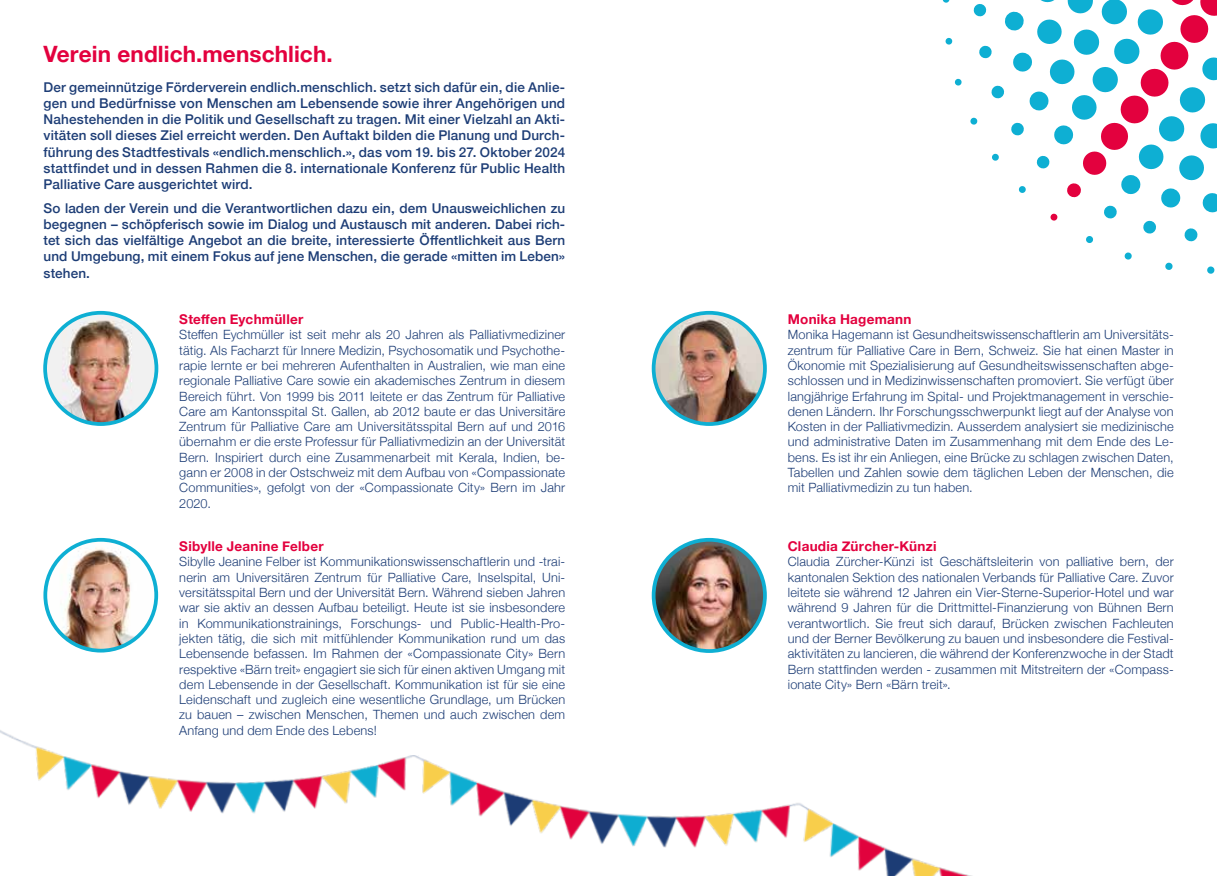
<style>
.page{position:relative;width:1217px;height:876px;background:#fff}
.page>*{position:absolute;margin:0;border:0;box-sizing:border-box;transform-origin:0 0}
.t1{font:700 22.5px "Helvetica Neue";letter-spacing:.005em;color:#e3013e}
.t2{font:500 13.5px/16.2px "Helvetica Neue";letter-spacing:.01em;color:#1d3d76;text-align:justify}
.t3{font:700 13.5px "Helvetica Neue";letter-spacing:.02em;color:#e3013e}
.t4{font:300 12.75px/15.3px "Helvetica Neue";letter-spacing:.015em;color:#1d3d76;text-align:justify}
</style>
<div class="page">
<img style="left:653px;top:540px;width:111px;height:111px;border-radius:56px">
<div style="left:651px;top:538px;width:115px;height:115px;border:4px solid #0eafd3;border-radius:50%"></div>
<img style="left:653px;top:313px;width:111px;height:111px;border-radius:56px">
<div style="left:651px;top:311px;width:115px;height:115px;border:4px solid #0eafd3;border-radius:50%"></div>
<img style="left:45px;top:540px;width:111px;height:111px;border-radius:55px">
<div style="left:43px;top:538px;width:115px;height:114px;border:4px solid #0eafd3;border-radius:50%"></div>
<img style="left:45px;top:313px;width:111px;height:111px;border-radius:56px">
<div style="left:43px;top:311px;width:115px;height:115px;border:4px solid #0eafd3;border-radius:50%"></div>
<svg style="left:954px;top:78px;width:7px;height:8px"></svg>
<svg style="left:1207px;top:266px;width:7px;height:8px"></svg>
<svg style="left:1165px;top:262px;width:7px;height:8px"></svg>
<svg style="left:1124px;top:252px;width:7px;height:8px"></svg>
<svg style="left:945px;top:37px;width:7px;height:8px"></svg>
<svg style="left:970px;top:0;width:246px;height:243px"></svg>
<svg style="left:942px;top:0;width:7px;height:3px"></svg>
<img style="left:0;top:730px;width:972px;height:146px">
<h1 class="t1" style="left:44px;top:36px;width:290px">Verein endlich.menschlich.</h1>
<p class="t2" style="left:44px;top:78px;width:523px">Der gemeinnützige Förderverein endlich.menschlich. setzt sich dafür ein, die Anlie&shy;gen und Bedürfnisse von Menschen am Lebensende sowie ihrer Angehörigen und Nahestehenden in die Politik und Gesellschaft zu tragen. Mit einer Vielzahl an Akti&shy;vitäten soll dieses Ziel erreicht werden. Den Auftakt bilden die Planung und Durch&shy;führung des Stadtfestivals «endlich.menschlich.», das vom 19. bis 27. Oktober 2024 stattfindet und in dessen Rahmen die 8. internationale Konferenz für Public Health Palliative Care ausgerichtet wird.</p>
<p class="t2" style="left:44px;top:199px;width:523px">So laden der Verein und die Verantwortlichen dazu ein, dem Unausweichlichen zu begegnen – schöpferisch sowie im Dialog und Austausch mit anderen. Dabei rich&shy;tet sich das vielfältige Angebot an die breite, interessierte Öffentlichkeit aus Bern und Umgebung, mit einem Fokus auf jene Menschen, die gerade «mitten im Leben» stehen.</p>
<p class="t3" style="left:179px;top:309px;width:125px">Steffen Eychmüller</p>
<p class="t4" style="left:179px;top:326px;width:387px">Steffen Eychmüller ist seit mehr als 20 Jahren als Palliativmediziner tätig. Als Facharzt für Innere Medizin, Psychosomatik und Psychothe&shy;rapie lernte er bei mehreren Aufenthalten in Australien, wie man eine regionale Palliative Care sowie ein akademisches Zentrum in diesem Bereich führt. Von 1999 bis 2011 leitete er das Zentrum für Palliative Care am Kantonsspital St. Gallen, ab 2012 baute er das Universitäre Zentrum für Palliative Care am Universitätsspital Bern auf und 2016 übernahm er die erste Professur für Palliativmedizin an der Universität Bern. Inspiriert durch eine Zusammenarbeit mit Kerala, Indien, be&shy;gann er 2008 in der Ostschweiz mit dem Aufbau von «Compassionate Communities», gefolgt von der «Compassionate City» Bern im Jahr 2020.</p>
<p class="t3" style="left:179px;top:536px;width:146px">Sibylle Jeanine Felber</p>
<p class="t4" style="left:179px;top:553px;width:387px">Sibylle Jeanine Felber ist Kommunikationswissenschaftlerin und -trai&shy;nerin am Universitären Zentrum für Palliative Care, Inselspital, Uni&shy;versitätsspital Bern und der Universität Bern. Während sieben Jahren war sie aktiv an dessen Aufbau beteiligt. Heute ist sie insbesondere in Kommunikationstrainings, Forschungs- und Public-Health-Pro&shy;jekten tätig, die sich mit mitfühlender Kommunikation rund um das Lebensende befassen. Im Rahmen der «Compassionate City» Bern respektive «Bärn treit» engagiert sie sich für einen aktiven Umgang mit dem Lebensende in der Gesellschaft. Kommunikation ist für sie eine Leidenschaft und zugleich eine wesentliche Grundlage, um Brücken zu bauen – zwischen Menschen, Themen und auch zwischen dem Anfang und dem Ende des Lebens!</p>
<p class="t3" style="left:787px;top:309px;width:125px">Monika Hagemann</p>
<p class="t4" style="left:787px;top:326px;width:387px">Monika Hagemann ist Gesundheitswissenschaftlerin am Universitäts&shy;zentrum für Palliative Care in Bern, Schweiz. Sie hat einen Master in Ökonomie mit Spezialisierung auf Gesundheitswissenschaften abge&shy;schlossen und in Medizinwissenschaften promoviert. Sie verfügt über langjährige Erfahrung im Spital- und Projektmanagement in verschie&shy;denen Ländern. Ihr Forschungsschwerpunkt liegt auf der Analyse von Kosten in der Palliativmedizin. Ausserdem analysiert sie medizinische und administrative Daten im Zusammenhang mit dem Ende des Le&shy;bens. Es ist ihr ein Anliegen, eine Brücke zu schlagen zwischen Daten, Tabellen und Zahlen sowie dem täglichen Leben der Menschen, die mit Palliativmedizin zu tun haben.</p>
<p class="t3" style="left:787px;top:536px;width:150px">Claudia Zürcher-Künzi</p>
<p class="t4" style="left:787px;top:553px;width:387px">Claudia Zürcher-Künzi ist Geschäftsleiterin von palliative bern, der kantonalen Sektion des nationalen Verbands für Palliative Care. Zuvor leitete sie während 12 Jahren ein Vier-Sterne-Superior-Hotel und war während 9 Jahren für die Drittmittel-Finanzierung von Bühnen Bern verantwortlich. Sie freut sich darauf, Brücken zwischen Fachleuten und der Berner Bevölkerung zu bauen und insbesondere die Festival&shy;aktivitäten zu lancieren, die während der Konferenzwoche in der Stadt Bern stattfinden werden - zusammen mit Mitstreitern der «Compass&shy;ionate City» Bern «Bärn treit».</p>
</div>
